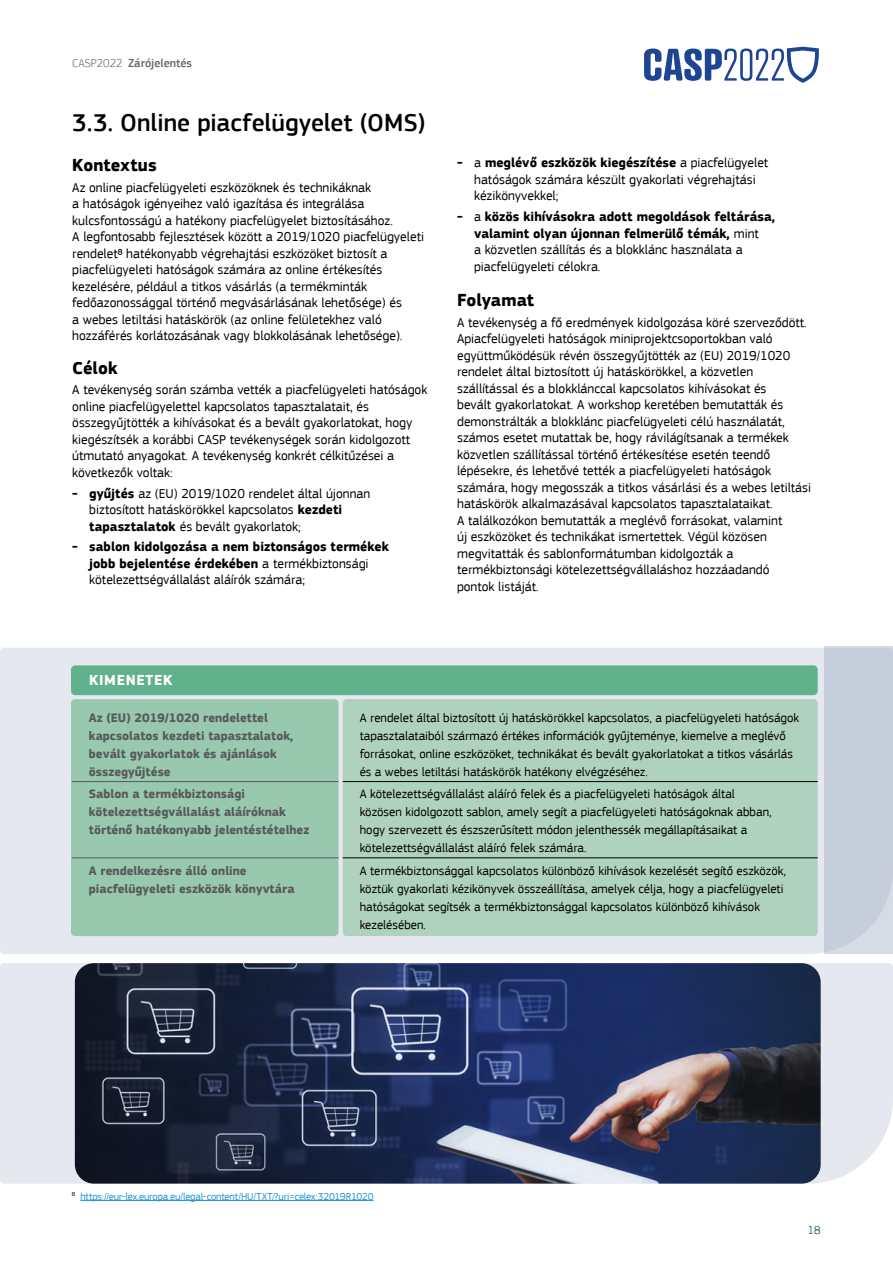
<style>
.page{position:relative;width:893px;height:1263px;background:#fff}
.page>*{position:absolute;margin:0;border:0;box-sizing:border-box;transform-origin:0 0}
.t1{font:500 25.5px "EC Square Sans Pro";color:#000}
.t2{font:700 18px "EC Square Sans Pro";letter-spacing:.005em;color:#000}
.t3{font:700 15px "EC Square Sans Pro";letter-spacing:.045em;color:#fff}
.t4{font:13.5px/16.5px "EC Square Sans Pro";color:#000}
.t5{font:700 13.5px/16.5px "EC Square Sans Pro";color:#000}
.t6{font:12.75px/18px "EC Square Sans Pro";color:#000}
.t7{font:700 12.75px/18px "EC Square Sans Pro";color:#58595b}
.t8{font:500 12px "EC Square Sans Pro";color:#636466}
.t9{font:300 12px "EC Square Sans Pro";color:#02405d}
.t10{font:10.5px "EC Square Sans Pro";letter-spacing:-.02em;color:#2194d2}
.s1{font-weight:300}
.s2{font-weight:700}
.s3{font-weight:400}
</style>
<div class="page">
<div style="left:0;top:648px;width:824px;height:306px;background:#e6e8ef"></div>
<div style="left:71px;top:699px;width:267px;height:237px;background:#98c8ad;border-radius:4px"></div>
<div style="left:71px;top:665px;width:747px;height:30px;background:#5fb28b;border-radius:4px"></div>
<div style="left:343px;top:699px;width:475px;height:237px;background:#afd2be;border-radius:4px"></div>
<hr style="left:343px;top:781px;width:475px;height:1px;background:#000">
<hr style="left:343px;top:857px;width:475px;height:1px;background:#000">
<div style="left:824px;top:646px;width:69px;height:308px;background:linear-gradient(to right,#c6cedc,#c8d0de)"></div>
<div style="left:0;top:963px;width:893px;height:221px;background:#e6e8ef"></div>
<img style="left:75px;top:963px;width:746px;height:221px">
<hr style="left:72px;top:781px;width:266px;height:1px;background:#58595b">
<hr style="left:72px;top:857px;width:266px;height:1px;background:#58595b">
<hr style="left:80px;top:1200px;width:294px;height:1px;background:#2194d2">
<svg style="left:644px;top:47px;width:175px;height:36px"></svg>
<p class="t8" style="left:72px;top:56px;width:121px"><span class="s1">CASP2022</span> Zárójelentés</p>
<h1 class="t1" style="left:72px;top:107px;width:355px">3.3. Online piacfelügyelet (OMS)</h1>
<h2 class="t2" style="left:72px;top:154px;width:86px">Kontextus</h2>
<p class="t4" style="left:72px;top:179px;width:353px">Az online piacfelügyeleti eszközöknek és technikáknak<br>a hatóságok igényeihez való igazítása és integrálása kulcsfontosságú a hatékony piacfelügyelet biztosításához.<br>A legfontosabb fejlesztések között a 2019/1020 piacfelügyeleti rendelet8 hatékonyabb végrehajtási eszközöket biztosít a piacfelügyeleti hatóságok számára az online értékesítés kezelésére, például a titkos vásárlás (a termékminták fedőazonossággal történő megvásárlásának lehetősége) és<br>a webes letiltási hatáskörök (az online felületekhez való hozzáférés korlátozásának vagy blokkolásának lehetősége).</p>
<h2 class="t2" style="left:72px;top:357px;width:47px">Célok</h2>
<p class="t4" style="left:72px;top:382px;width:357px">A tevékenység során számba vették a piacfelügyeleti hatóságok online piacfelügyelettel kapcsolatos tapasztalatait, és összegyűjtötték a kihívásokat és a bevált gyakorlatokat, hogy kiegészítsék a korábbi CASP tevékenységek során kidolgozott útmutató anyagokat. A tevékenység konkrét célkitűzései a következők voltak:</p>
<p class="t4" style="left:89px;top:485px;width:283px;text-indent:-17px"><span class="s2">- gyűjtés</span> az (EU) 2019/1020 rendelet által újonnan biztosított hatáskörökkel kapcsolatos <span class="s2">kezdeti tapasztalatok</span> és bevált gyakorlatok;</p>
<p class="t5" style="left:89px;top:539px;width:301px;text-indent:-17px">- sablon kidolgozása a nem biztonságos termékek jobb bejelentése érdekében <span class="s3">a termékbiztonsági kötelezettségvállalást aláírók számára;</span></p>
<p class="t4" style="left:474px;top:155px;width:296px;text-indent:-17px"><span class="s2">-</span> a <span class="s2">meglévő eszközök kiegészítése</span> a piacfelügyelet hatóságok számára készült gyakorlati végrehajtási kézikönyvekkel;</p>
<p class="t5" style="left:474px;top:209px;width:302px;text-indent:-17px">- <span class="s3">a</span> közös kihívásokra adott megoldások feltárása, valamint olyan újonnan felmerülő témák, <span class="s3">mint<br>a közvetlen szállítás és a blokklánc használata a piacfelügyeleti célokra.</span></p>
<h2 class="t2" style="left:457px;top:289px;width:79px">Folyamat</h2>
<p class="t4" style="left:457px;top:314px;width:355px">A tevékenység a fő eredmények kidolgozása köré szerveződött.<br>Apiacfelügyeleti hatóságok miniprojektcsoportokban való együttműködésük révén összegyűjtötték az (EU) 2019/1020 rendelet által biztosított új hatáskörökkel, a közvetlen szállítással és a blokklánccal kapcsolatos kihívásokat és<br>bevált gyakorlatokat. A workshop keretében bemutatták és demonstrálták a blokklánc piacfelügyeleti célú használatát, számos esetet mutattak be, hogy rávilágítsanak a termékek közvetlen szállítással történő értékesítése esetén teendő lépésekre, és lehetővé tették a piacfelügyeleti hatóságok számára, hogy megosszák a titkos vásárlási és a webes letiltási hatáskörök alkalmazásával kapcsolatos tapasztalataikat.<br>A találkozókon bemutatták a meglévő forrásokat, valamint<br>új eszközöket és technikákat ismertettek. Végül közösen megvitatták és sablonformátumban kidolgozták a termékbiztonsági kötelezettségvállaláshoz hozzáadandó<br>pontok listáját.</p>
<p class="t3" style="left:89px;top:671px;width:85px">KIMENETEK</p>
<p class="t7" style="left:89px;top:709px;width:206px">Az (EU) 2019/1020 rendelettel kapcsolatos kezdeti tapasztalatok, bevált gyakorlatok és ajánlások összegyűjtése</p>
<p class="t7" style="left:89px;top:786px;width:222px">Sablon a termékbiztonsági kötelezettségvállalást aláíróknak történő hatékonyabb jelentéstételhez</p>
<p class="t7" style="left:89px;top:862px;width:207px">A rendelkezésre álló online piacfelügyeleti eszközök könyvtára</p>
<p class="t6" style="left:360px;top:709px;width:441px">A rendelet által biztosított új hatáskörökkel kapcsolatos, a piacfelügyeleti hatóságok tapasztalataiból származó értékes információk gyűjteménye, kiemelve a meglévő forrásokat, online eszközöket, technikákat és bevált gyakorlatokat a titkos vásárlás és a webes letiltási hatáskörök hatékony elvégzéséhez.</p>
<p class="t6" style="left:360px;top:785px;width:413px">A kötelezettségvállalást aláíró felek és a piacfelügyeleti hatóságok által közösen kidolgozott sablon, amely segít a piacfelügyeleti hatóságoknak abban, hogy szervezett és észszerűsített módon jelenthessék megállapításaikat a kötelezettségvállalást aláíró felek számára.</p>
<p class="t6" style="left:360px;top:861px;width:428px">A termékbiztonsággal kapcsolatos különböző kihívások kezelését segítő eszközök, köztük gyakorlati kézikönyvek összeállítása, amelyek célja, hogy a piacfelügyeleti hatóságokat segítsék a termékbiztonsággal kapcsolatos különböző kihívások kezelésében.</p>
<p class="t10" style="left:72px;top:1190px;width:303px"><sup>8</sup> https://eur-lex.europa.eu/legal-content/HU/TXT/?uri=celex:32019R1020</p>
<p class="t9" style="left:808px;top:1223px;width:14px">18</p>
</div>
